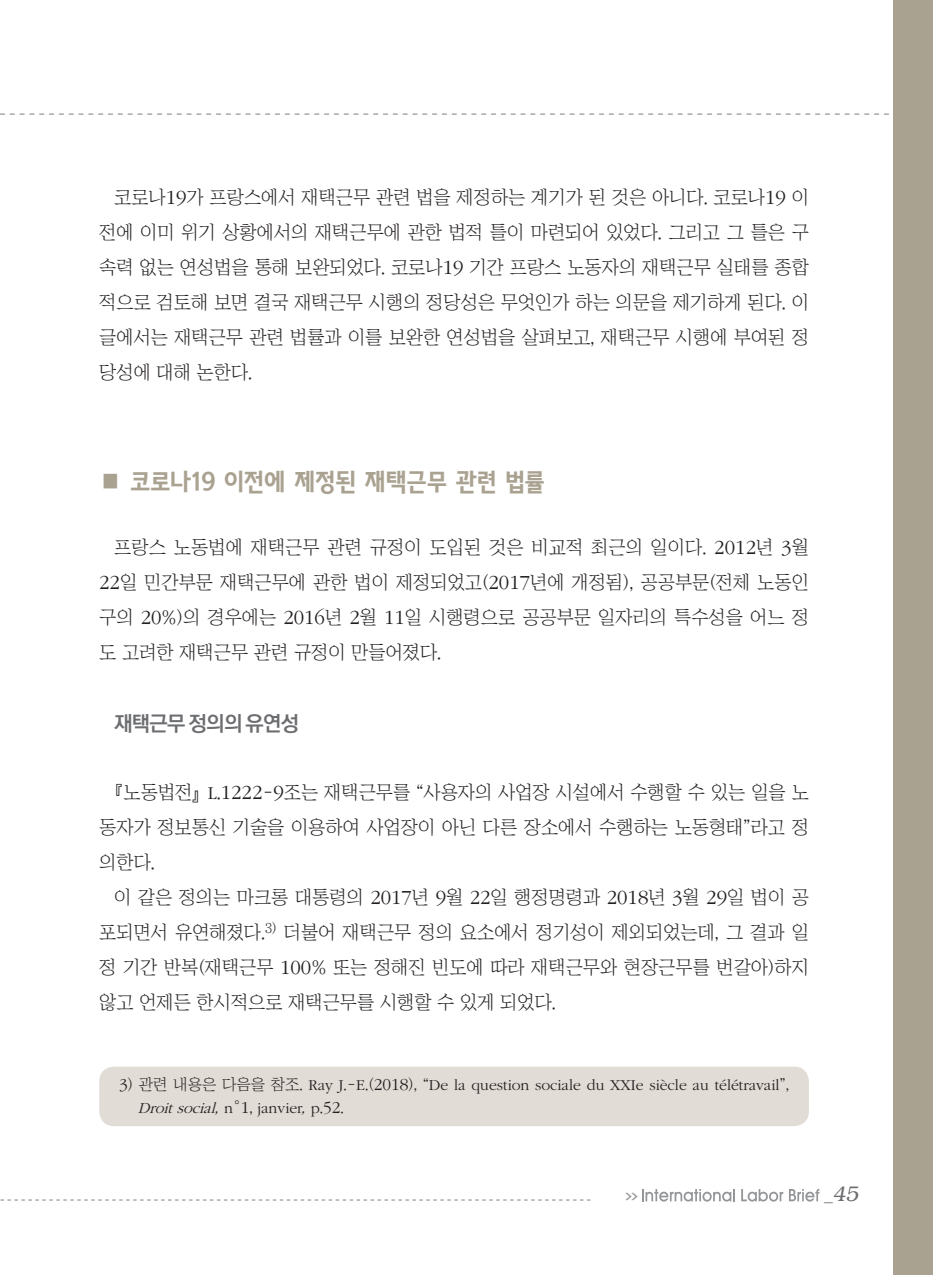
<style>
.page{position:relative;width:933px;height:1275px;background:#fff}
.page>*{position:absolute;margin:0;border:0;box-sizing:border-box;transform-origin:0 0}
.서론{font:24.5px "KBI Zfor SM Esgo H";letter-spacing:-.03em;color:#aaa291}
.중제목{font:700 21px "Ko Pub Dotum";letter-spacing:-.03em;color:#6c6d70}
.t1{font:italic 300 21px "Bookman";color:#6c6d70}
.본문{font:18.9px/35px "Chosunilbo NM";color:#231f20;text-align:justify}
.각주{font:300 15.75px/22.8px "ITC Garamond Std";color:#231f20}
.t2{font:700 7.88px "Ko Pub Dotum";color:#939598;scale:2 1}
.s1{font-family:"ITC Garamond Std";font-weight:300;font-size:20.82px}
.s2{font-family:"ITC Garamond Std";font-weight:300}
.s3{font-size:17.32px}
.s4{font-family:"Chosunilbo NM";font-weight:400}
.s5{font-style:italic}
.s6{font-family:"Chosunilbo NM";font-weight:400;font-style:italic}
.s7{font-family:"Helvetica";font-weight:400;font-style:normal;font-size:17.5px}
</style>
<div class="page">
<svg style="left:0;top:113px;width:889px;height:2px"></svg>
<div style="left:893px;top:0;width:40px;height:1275px;background:#aaa291"></div>
<svg style="left:0;top:1199px;width:590px;height:1px"></svg>
<svg style="left:642px;top:1189px;width:93px;height:13px"></svg>
<svg style="left:741px;top:1189px;width:42px;height:13px"></svg>
<svg style="left:789px;top:1189px;width:30px;height:12px"></svg>
<div style="left:99px;top:1067px;width:710px;height:59px;background:#e1dcd5;border-radius:15px"></div>
<p class="본문" style="left:99px;top:179px;width:711px;text-indent:15px">코로나<span class="s1">19</span>가 프랑스에서 재택근무 관련 법을 제정하는 계기가 된 것은 아니다. 코로나<span class="s1">19</span> 이 전에 이미 위기 상황에서의 재택근무에 관한 법적 틀이 마련되어 있었다. 그리고 그 틀은 구 속력 없는 연성법을 통해 보완되었다. 코로나<span class="s1">19</span> 기간 프랑스 노동자의 재택근무 실태를 종합 적으로 검토해 보면 결국 재택근무 시행의 정당성은 무엇인가 하는 의문을 제기하게 된다. 이 글에서는 재택근무 관련 법률과 이를 보완한 연성법을 살펴보고, 재택근무 시행에 부여된 정 당성에 대해 논한다.</p>
<p class="서론" style="left:99px;top:467px;width:447px">■ 코로나19 이전에 제정된 재택근무 관련 법률</p>
<p class="본문" style="left:99px;top:529px;width:711px;text-indent:15px">프랑스 노동법에 재택근무 관련 규정이 도입된 것은 비교적 최근의 일이다. <span class="s1">2012</span>년 <span class="s1">3</span>월 <span class="s1">22</span>일 민간부문 재택근무에 관한 법이 제정되었고(<span class="s1">2017</span>년에 개정됨), 공공부문(전체 노동인 구의 <span class="s1">20</span>%)의 경우에는 <span class="s1">2016</span>년 <span class="s1">2</span>월 <span class="s1">11</span>일 시행령으로 공공부문 일자리의 특수성을 어느 정 도 고려한 재택근무 관련 규정이 만들어졌다.</p>
<p class="중제목" style="left:114px;top:713px;width:186px">재택근무 정의의 유연성</p>
<p class="본문" style="left:99px;top:774px;width:711px">『노동법전』<span class="s2">L</span>.<span class="s1">1222</span>-<span class="s1">9</span>조는 재택근무를 “사용자의 사업장 시설에서 수행할 수 있는 일을 노 동자가 정보통신 기술을 이용하여 사업장이 아닌 다른 장소에서 수행하는 노동형태”라고 정 의한다.</p>
<p class="본문" style="left:99px;top:879px;width:711px;text-indent:15px">이 같은 정의는 마크롱 대통령의 <span class="s1">2017</span>년 <span class="s1">9</span>월 <span class="s1">22</span>일 행정명령과 <span class="s1">2018</span>년 <span class="s1">3</span>월 <span class="s1">29</span>일 법이 공 포되면서 유연해졌다.<sup>3)</sup> 더불어 재택근무 정의 요소에서 정기성이 제외되었는데, 그 결과 일 정 기간 반복(재택근무 <span class="s1">100</span>% 또는 정해진 빈도에 따라 재택근무와 현장근무를 번갈아)하지 않고 언제든 한시적으로 재택근무를 시행할 수 있게 되었다.</p>
<p class="각주" style="left:138px;top:1074px;width:653px;text-indent:-19px"><span class="s3">3</span><span class="s4">) 관련 내용은 다음을 참조.</span> Ray J<span class="s4">.-</span>E<span class="s4">.(</span><span class="s3">2018</span><span class="s4">), “</span>De la question sociale du XXIe siècle au télétravail<span class="s4">”,<br></span><span class="s5">Droitsocial</span><span class="s6">,</span> n<span class="s4">°</span><span class="s3">1</span><span class="s4">,</span> janvier<span class="s6">,</span> p<span class="s4">.</span><span class="s3">52</span><span class="s4">.</span></p>
<p class="t2" style="left:625px;top:1192px;width:8px">&gt;&gt;</p>
<p class="t1" style="left:824px;top:1182px;width:36px"><span class="s7">_</span>45</p>
</div>
